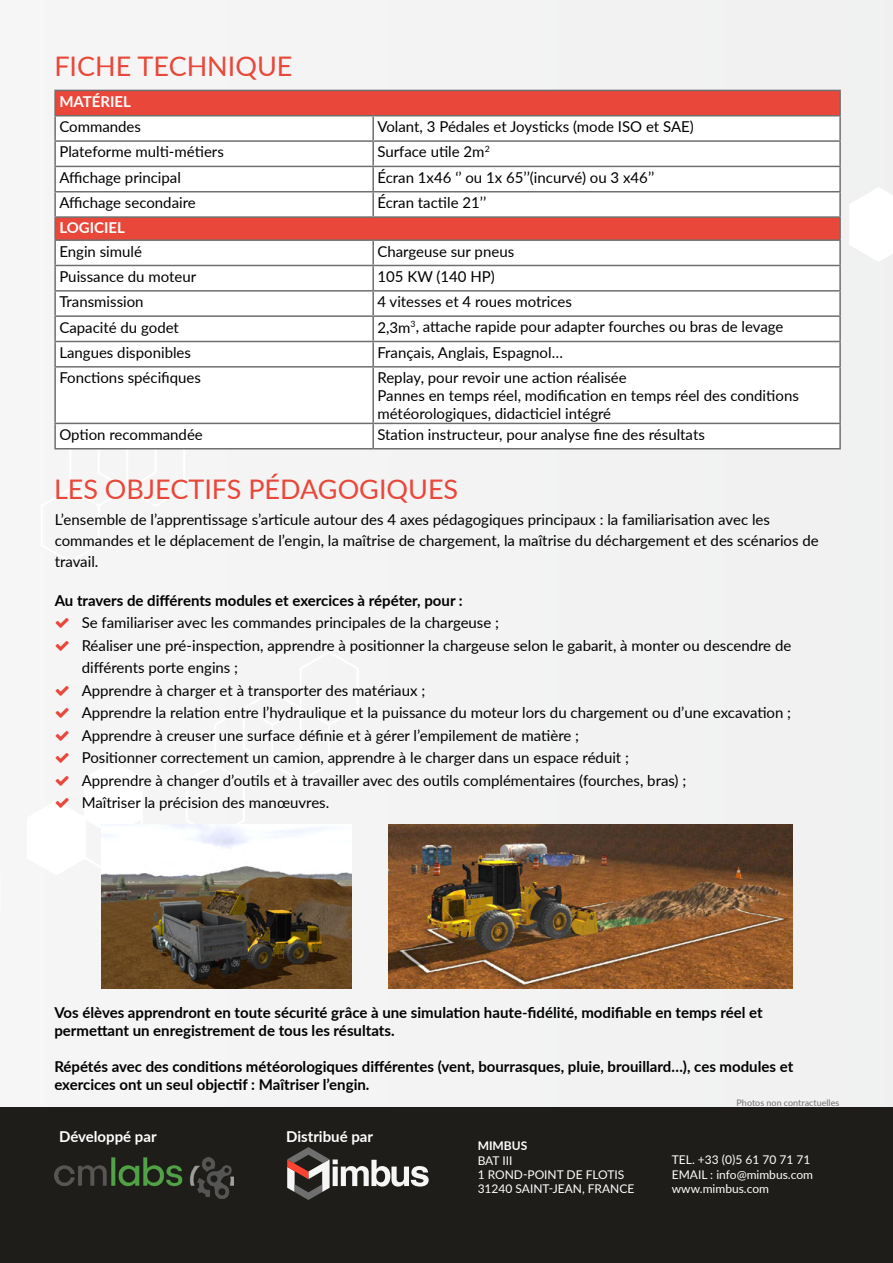
<style>
.page{position:relative;width:893px;height:1263px;background:#f3f3f3}
.page>*{position:absolute;margin:0;border:0;box-sizing:border-box;transform-origin:0 0}
.t1{font:27px "Lato";color:#e94739}
.t2{font:15px/22.5px "Lato";color:#000}
.t3{font:700 15px/18px "Lato";color:#000}
.t4{font:700 15px "Lato";color:#fff}
.t5{font:12px/14.4px "Lato";color:#fff}
.t6{font:700 12px "Lato";color:#fff}
.t7{font:9px "Lato";color:#706f6f}
</style>
<div class="page">
<svg style="left:41px;top:188px;width:852px;height:374px"></svg>
<svg style="left:27px;top:652px;width:331px;height:263px"></svg>
<div style="left:56px;top:91px;width:783px;height:148px;background:#e94739"></div>
<div style="left:56px;top:116px;width:783px;height:100px;background:#fff"></div>
<div style="left:56px;top:241px;width:783px;height:207px;background:#fff"></div>
<hr style="left:54px;top:90px;width:319px;height:1px;background:#706f6f">
<hr style="left:54px;top:91px;width:2px;height:24px;background:#706f6f">
<hr style="left:373px;top:90px;width:468px;height:1px;background:#706f6f">
<hr style="left:839px;top:91px;width:2px;height:24px;background:#706f6f">
<hr style="left:54px;top:115px;width:319px;height:1px;background:#706f6f">
<hr style="left:54px;top:116px;width:2px;height:24px;background:#706f6f">
<hr style="left:373px;top:115px;width:468px;height:1px;background:#706f6f">
<hr style="left:372px;top:116px;width:2px;height:24px;background:#706f6f">
<hr style="left:839px;top:116px;width:2px;height:24px;background:#706f6f">
<hr style="left:54px;top:140px;width:319px;height:2px;background:#706f6f">
<hr style="left:54px;top:142px;width:2px;height:24px;background:#706f6f">
<hr style="left:373px;top:140px;width:468px;height:2px;background:#706f6f">
<hr style="left:372px;top:142px;width:2px;height:24px;background:#706f6f">
<hr style="left:839px;top:142px;width:2px;height:24px;background:#706f6f">
<hr style="left:54px;top:166px;width:319px;height:1px;background:#706f6f">
<hr style="left:54px;top:167px;width:2px;height:24px;background:#706f6f">
<hr style="left:373px;top:166px;width:468px;height:1px;background:#706f6f">
<hr style="left:372px;top:167px;width:2px;height:24px;background:#706f6f">
<hr style="left:839px;top:167px;width:2px;height:24px;background:#706f6f">
<hr style="left:54px;top:191px;width:319px;height:1px;background:#706f6f">
<hr style="left:54px;top:192px;width:2px;height:24px;background:#706f6f">
<hr style="left:373px;top:191px;width:468px;height:1px;background:#706f6f">
<hr style="left:372px;top:192px;width:2px;height:24px;background:#706f6f">
<hr style="left:839px;top:192px;width:2px;height:24px;background:#706f6f">
<hr style="left:54px;top:216px;width:319px;height:2px;background:#706f6f">
<hr style="left:54px;top:218px;width:2px;height:21px;background:#706f6f">
<hr style="left:373px;top:216px;width:468px;height:2px;background:#706f6f">
<hr style="left:839px;top:218px;width:2px;height:21px;background:#706f6f">
<hr style="left:54px;top:239px;width:319px;height:2px;background:#706f6f">
<hr style="left:54px;top:241px;width:2px;height:24px;background:#706f6f">
<hr style="left:373px;top:239px;width:468px;height:2px;background:#706f6f">
<hr style="left:372px;top:241px;width:2px;height:24px;background:#706f6f">
<hr style="left:839px;top:241px;width:2px;height:24px;background:#706f6f">
<hr style="left:54px;top:265px;width:319px;height:1px;background:#706f6f">
<hr style="left:54px;top:266px;width:2px;height:24px;background:#706f6f">
<hr style="left:373px;top:265px;width:468px;height:1px;background:#706f6f">
<hr style="left:372px;top:266px;width:2px;height:24px;background:#706f6f">
<hr style="left:839px;top:266px;width:2px;height:24px;background:#706f6f">
<hr style="left:54px;top:290px;width:319px;height:2px;background:#706f6f">
<hr style="left:54px;top:292px;width:2px;height:23px;background:#706f6f">
<hr style="left:373px;top:290px;width:468px;height:2px;background:#706f6f">
<hr style="left:372px;top:292px;width:2px;height:23px;background:#706f6f">
<hr style="left:839px;top:292px;width:2px;height:23px;background:#706f6f">
<hr style="left:54px;top:315px;width:319px;height:2px;background:#706f6f">
<hr style="left:54px;top:317px;width:2px;height:24px;background:#706f6f">
<hr style="left:373px;top:315px;width:468px;height:2px;background:#706f6f">
<hr style="left:372px;top:317px;width:2px;height:24px;background:#706f6f">
<hr style="left:839px;top:317px;width:2px;height:24px;background:#706f6f">
<hr style="left:54px;top:341px;width:319px;height:1px;background:#706f6f">
<hr style="left:54px;top:342px;width:2px;height:24px;background:#706f6f">
<hr style="left:373px;top:341px;width:468px;height:1px;background:#706f6f">
<hr style="left:372px;top:342px;width:2px;height:24px;background:#706f6f">
<hr style="left:839px;top:342px;width:2px;height:24px;background:#706f6f">
<hr style="left:54px;top:366px;width:319px;height:2px;background:#706f6f">
<hr style="left:54px;top:368px;width:2px;height:55px;background:#706f6f">
<hr style="left:373px;top:366px;width:468px;height:2px;background:#706f6f">
<hr style="left:372px;top:368px;width:2px;height:55px;background:#706f6f">
<hr style="left:839px;top:368px;width:2px;height:55px;background:#706f6f">
<hr style="left:54px;top:423px;width:319px;height:1px;background:#706f6f">
<hr style="left:54px;top:424px;width:2px;height:24px;background:#706f6f">
<hr style="left:373px;top:423px;width:468px;height:1px;background:#706f6f">
<hr style="left:372px;top:424px;width:2px;height:24px;background:#706f6f">
<hr style="left:839px;top:424px;width:2px;height:24px;background:#706f6f">
<hr style="left:54px;top:448px;width:319px;height:1px;background:#706f6f">
<hr style="left:373px;top:448px;width:468px;height:1px;background:#706f6f">
<img style="left:102px;top:825px;width:250px;height:163px">
<img style="left:389px;top:825px;width:404px;height:163px">
<div style="left:0;top:1108px;width:893px;height:155px;background:#1f1d1a"></div>
<img style="left:55px;top:1158px;width:178px;height:40px">
<svg style="left:287px;top:1147px;width:142px;height:53px"></svg>
<svg style="left:56px;top:685px;width:13px;height:10px"></svg>
<svg style="left:56px;top:708px;width:13px;height:10px"></svg>
<svg style="left:56px;top:730px;width:13px;height:10px"></svg>
<svg style="left:56px;top:753px;width:13px;height:10px"></svg>
<svg style="left:56px;top:775px;width:13px;height:10px"></svg>
<svg style="left:56px;top:798px;width:13px;height:10px"></svg>
<h1 class="t1" style="left:54px;top:46px;width:240px">FICHE TECHNIQUE</h1>
<p class="t4" style="left:59px;top:90px;width:73px">MATÉRIEL</p>
<p class="t2" style="left:59px;top:115px;width:83px">Commandes</p>
<p class="t2" style="left:377px;top:115px;width:318px">Volant, 3 Pédales et Joysticks (mode ISO et SAE)</p>
<p class="t2" style="left:59px;top:140px;width:166px">Plateforme multi-métiers</p>
<p class="t2" style="left:377px;top:140px;width:114px">Surface utile 2m<sup>2</sup></p>
<p class="t2" style="left:59px;top:165px;width:123px">Affichage principal</p>
<p class="t2" style="left:377px;top:165px;width:278px">Écran 1x46 ‘’ ou 1x 65’’(incurvé) ou 3 x46’’</p>
<p class="t2" style="left:59px;top:191px;width:138px">Affichage secondaire</p>
<p class="t2" style="left:377px;top:191px;width:110px">Écran tactile 21’’</p>
<p class="t4" style="left:59px;top:217px;width:67px">LOGICIEL</p>
<p class="t2" style="left:59px;top:239px;width:84px">Engin simulé</p>
<p class="t2" style="left:377px;top:239px;width:138px">Chargeuse sur pneus</p>
<p class="t2" style="left:59px;top:264px;width:138px">Puissance du moteur</p>
<p class="t2" style="left:377px;top:264px;width:119px">105 KW (140 HP)</p>
<p class="t2" style="left:59px;top:290px;width:86px">Transmission</p>
<p class="t2" style="left:377px;top:290px;width:196px">4 vitesses et 4 roues motrices</p>
<p class="t2" style="left:59px;top:315px;width:121px">Capacité du godet</p>
<p class="t2" style="left:377px;top:315px;width:408px">2,3m<sup>3</sup>, attache rapide pour adapter fourches ou bras de levage</p>
<p class="t2" style="left:59px;top:340px;width:133px">Langues disponibles</p>
<p class="t2" style="left:377px;top:340px;width:187px">Français, Anglais, Espagnol…</p>
<p class="t2" style="left:59px;top:366px;width:143px">Fonctions spécifiques</p>
<p class="t2" style="left:377px;top:368px;width:423px;line-height:18px">Replay, pour revoir une action réalisée<br>Pannes en temps réel, modification en temps réel des conditions météorologiques, didacticiel intégré</p>
<p class="t2" style="left:59px;top:422px;width:145px">Option recommandée</p>
<p class="t2" style="left:377px;top:422px;width:329px">Station instructeur, pour analyse fine des résultats</p>
<h1 class="t1" style="left:54px;top:470px;width:406px">LES OBJECTIFS PÉDAGOGIQUES</h1>
<p class="t2" style="left:55px;top:508px;width:765px;line-height:21px">L’ensemble de l’apprentissage s’articule autour des 4 axes pédagogiques principaux : la familiarisation avec les commandes et le déplacement de l’engin, la maîtrise de chargement, la maîtrise du déchargement et des scénarios de travail.</p>
<p class="t3" style="left:55px;top:590px;width:410px">Au travers de différents modules et exercices à répéter, pour :</p>
<p class="t2" style="left:82px;top:611px;width:711px">Se familiariser avec les commandes principales de la chargeuse ;<br>Réaliser une pré-inspection, apprendre à positionner la chargeuse selon le gabarit, à monter ou descendre de différents porte engins ;<br>Apprendre à charger et à transporter des matériaux ;<br>Apprendre la relation entre l’hydraulique et la puissance du moteur lors du chargement ou d’une excavation ; Apprendre à creuser une surface définie et à gérer l’empilement de matière ;<br>Positionner correctement un camion, apprendre à le charger dans un espace réduit ;<br>Apprendre à changer d’outils et à travailler avec des outils complémentaires (fourches, bras) ;<br>Maîtriser la précision des manœuvres.</p>
<p class="t3" style="left:54px;top:1003px;width:710px">Vos élèves apprendront en toute sécurité grâce à une simulation haute-fidélité, modifiable en temps réel et permettant un enregistrement de tous les résultats.</p>
<p class="t3" style="left:54px;top:1057px;width:740px">Répétés avec des conditions météorologiques différentes (vent, bourrasques, pluie, brouillard…), ces modules et exercices ont un seul objectif : Maîtriser l’engin.</p>
<p class="t7" style="left:737px;top:1096px;width:104px">Photos non contractuelles</p>
<p class="t4" style="left:59px;top:1125px;width:99px">Développé par</p>
<p class="t4" style="left:286px;top:1125px;width:88px">Distribué par</p>
<p class="t6" style="left:478px;top:1137px;width:51px">MIMBUS</p>
<p class="t5" style="left:478px;top:1152px;width:158px">BAT III<br>1 ROND-POINT DE FLOTIS<br>31240 SAINT-JEAN, FRANCE</p>
<p class="t5" style="left:672px;top:1152px;width:143px">TEL. +33 (0)5 61 70 71 71<br>EMAIL : info@mimbus.com www.mimbus.com</p>
</div>
